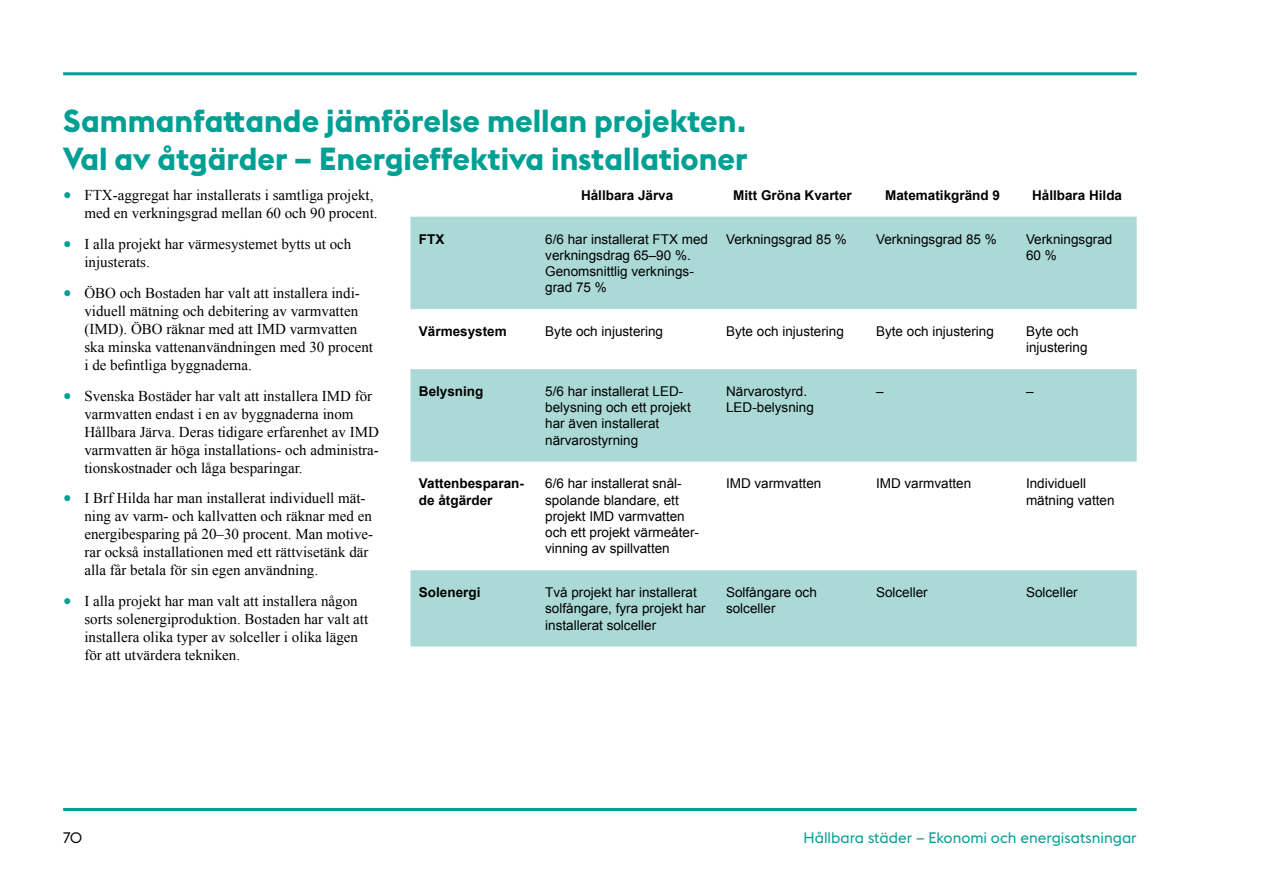
<style>
.page{position:relative;width:1263px;height:893px;background:#fff}
.page>*{position:absolute;margin:0;border:0;box-sizing:border-box;transform-origin:0 0}
.t1{font:700 31.5px/37.8px "Stockholm Type";color:#009f94}
.t2{font:15px/18px "Times New Roman";color:#000}
.t3{font:15px "Stockholm Type";color:#009f94}
.t4{font:15px "Stockholm Type";color:#000}
.t5{font:13.5px/16.2px "Arial";color:#000}
.t6{font:700 13.5px/16.2px "Arial";color:#000}
.s1{font-size:24px;color:#009f94}
</style>
<div class="page">
<hr style="left:63px;top:72px;width:1074px;height:3px;background:#009f94">
<hr style="left:63px;top:808px;width:1074px;height:3px;background:#009f94">
<svg style="left:410px;top:217px;width:727px;height:429px;fill:#aad9d6"></svg>
<h1 class="t1" style="left:63px;top:101px;width:686px">Sammanfattande jämförelse mellan projekten.<br>Val av åtgärder – Energieffektiva installationer</h1>
<p class="t6" style="left:581px;top:187px;width:94px">Hållbara Järva</p>
<p class="t6" style="left:733px;top:187px;width:120px">Mitt Gröna Kvarter</p>
<p class="t6" style="left:885px;top:187px;width:116px">Matematikgränd 9</p>
<p class="t6" style="left:1032px;top:187px;width:92px">Hållbara Hilda</p>
<p class="t6" style="left:419px;top:231px;width:27px">FTX</p>
<p class="t5" style="left:545px;top:231px;width:164px">6/6 har installerat FTX med verkningsdrag 65–90 %.<br>Genomsnittlig verknings&shy;grad 75 %</p>
<p class="t5" style="left:726px;top:231px;width:122px">Verkningsgrad 85 %</p>
<p class="t5" style="left:876px;top:231px;width:122px">Verkningsgrad 85 %</p>
<p class="t5" style="left:1026px;top:231px;width:88px">Verkningsgrad<br>60 %</p>
<p class="t6" style="left:419px;top:323px;width:89px">Värmesystem</p>
<p class="t5" style="left:545px;top:323px;width:119px">Byte och injustering</p>
<p class="t5" style="left:726px;top:323px;width:119px">Byte och injustering</p>
<p class="t5" style="left:876px;top:323px;width:119px">Byte och injustering</p>
<p class="t5" style="left:1026px;top:323px;width:63px">Byte och injustering</p>
<p class="t6" style="left:419px;top:384px;width:66px">Belysning</p>
<p class="t5" style="left:545px;top:383px;width:147px">5/6 har installerat LED&shy;belysning och ett projekt har även installerat närvarostyrning</p>
<p class="t5" style="left:726px;top:383px;width:89px">Närvarostyrd.<br>LED-belysning</p>
<p class="t5" style="left:876px;top:383px;width:9px">–</p>
<p class="t5" style="left:1026px;top:383px;width:9px">–</p>
<p class="t6" style="left:419px;top:476px;width:107px">Vattenbesparan&shy;de åtgärder</p>
<p class="t5" style="left:545px;top:476px;width:155px">6/6 har installerat snål&shy;spolande blandare, ett projekt IMD varmvatten och ett projekt värmeåter&shy;vinning av spillvatten</p>
<p class="t5" style="left:726px;top:476px;width:97px">IMD varmvatten</p>
<p class="t5" style="left:876px;top:476px;width:97px">IMD varmvatten</p>
<p class="t5" style="left:1026px;top:476px;width:90px">Individuell mätning vatten</p>
<p class="t6" style="left:419px;top:585px;width:63px">Solenergi</p>
<p class="t5" style="left:545px;top:584px;width:162px">Två projekt har installerat solfångare, fyra projekt har installerat solceller</p>
<p class="t5" style="left:726px;top:584px;width:92px">Solfångare och solceller</p>
<p class="t5" style="left:876px;top:584px;width:53px">Solceller</p>
<p class="t5" style="left:1026px;top:584px;width:53px">Solceller</p>
<p class="t2" style="left:63px;top:186px;width:316px;text-align:right"><span class="s1">•</span> FTX-aggregat har installerats i samtliga projekt, med en verkningsgrad mellan 60 och 90 procent.</p>
<p class="t2" style="left:84px;top:235px;width:269px;text-indent:-21px"><span class="s1">•</span> I alla projekt har värmesystemet bytts ut och injusterats.</p>
<p class="t2" style="left:84px;top:283px;width:290px;text-indent:-21px"><span class="s1">•</span> ÖBO och Bostaden har valt att installera indi&shy;viduell mätning och debitering av varmvatten (IMD). ÖBO räknar med att IMD varmvatten ska minska vattenanvändningen med 30 procent i de befintliga byggnaderna.</p>
<p class="t2" style="left:84px;top:386px;width:296px;text-indent:-21px"><span class="s1">•</span> Svenska Bostäder har valt att installera IMD för varmvatten endast i en av byggnaderna inom Hållbara Järva. Deras tidigare erfarenhet av IMD varmvatten är höga installations- och administra&shy;tionskostnader och låga besparingar.</p>
<p class="t2" style="left:84px;top:489px;width:290px;text-indent:-21px"><span class="s1">•</span> I Brf Hilda har man installerat individuell mät&shy;ning av varm- och kallvatten och räknar med en energibesparing på 20–30 procent. Man motive&shy;rar också installationen med ett rättvisetänk där alla får betala för sin egen användning.</p>
<p class="t2" style="left:84px;top:592px;width:285px;text-indent:-21px"><span class="s1">•</span> I alla projekt har man valt att installera någon sorts solenergiproduktion. Bostaden har valt att installera olika typer av solceller i olika lägen för att utvärdera tekniken.</p>
<p class="t4" style="left:63px;top:827px;width:20px">70</p>
<p class="t3" style="left:803px;top:827px;width:335px">Hållbara städer – Ekonomi och energisatsningar</p>
</div>
